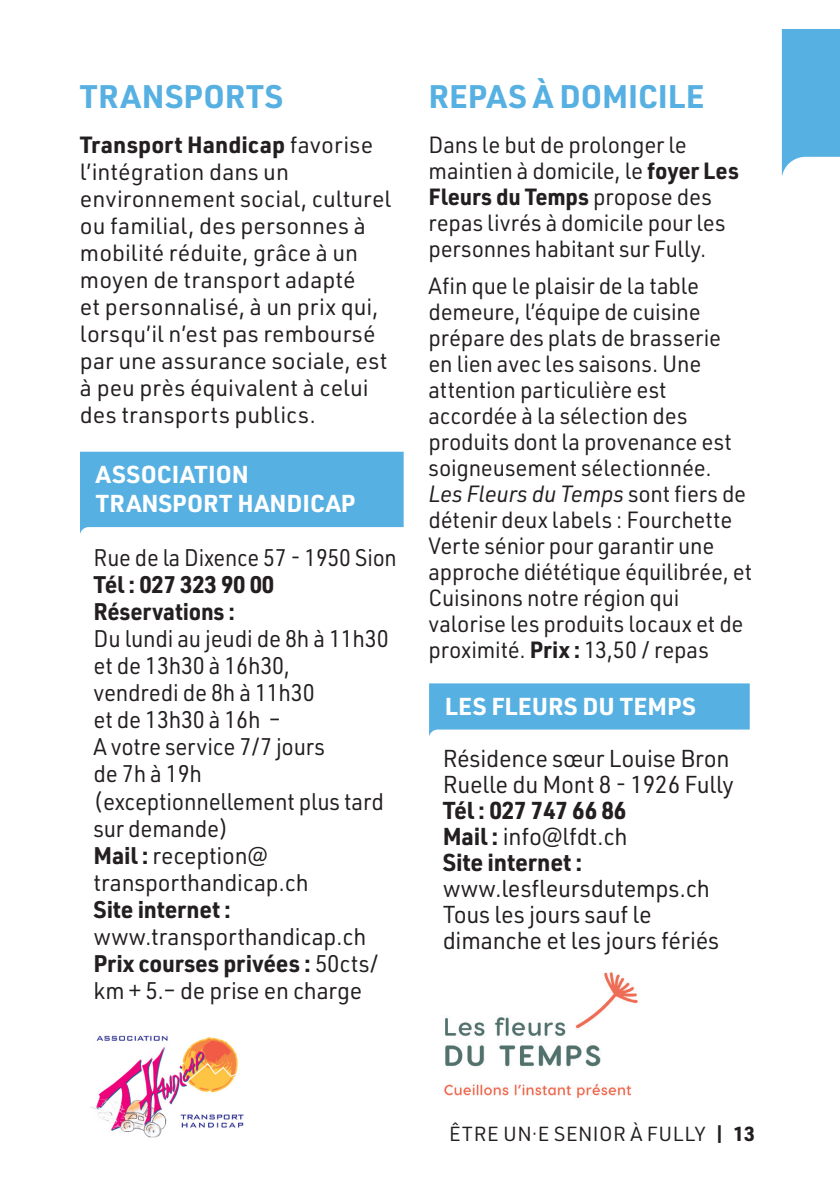
<style>
.page{position:relative;width:840px;height:1191px;background:#fff}
.page>*{position:absolute;margin:0;border:0;box-sizing:border-box;transform-origin:0 0}
.t1{font:700 32px "URWDIN";letter-spacing:.005em;color:#57b0e2}
.t2{font:24px/26px "URWDIN";letter-spacing:-.01em;color:#231f20}
.t3{font:700 24px/28.8px "URWDIN";color:#fff}
.t4{font:700 24px/26px "URWDIN";letter-spacing:-.01em;color:#231f20;text-align:justify}
.t5{font:23.6px/27px "URWDIN";letter-spacing:-.01em;color:#231f20;scale:.94 1}
.t6{font:23.6px/27px "URWDIN";letter-spacing:-.01em;color:#231f20}
.t7{font:700 23.6px/27px "URWDIN";letter-spacing:-.01em;color:#231f20}
.t8{font:23.6px "URWDIN";letter-spacing:-.01em;color:#231f20;scale:.92 1}
.t9{font:23px/26px "URWDIN";color:#231f20;scale:.96 1}
.t10{font:23px/27px "URWDIN";color:#231f20}
.t11{font:20px "URWDIN";letter-spacing:.025em;color:#231f20}
.s1{font-weight:700}
.s2{font-style:italic}
.s3{font-weight:400}
</style>
<div class="page">
<img style="left:444px;top:972px;width:194px;height:127px">
<svg style="left:80px;top:452px;width:323px;height:82px;background:#65b6e4"></svg>
<svg style="left:781px;top:29px;width:58px;height:148px;background:#70bbe6"></svg>
<img style="left:90px;top:1035px;width:154px;height:103px">
<svg style="left:429px;top:683px;width:320px;height:54px;background:#6fbbe6"></svg>
<h1 class="t1" style="left:80px;top:74px;width:205px">TRANSPORTS</h1>
<p class="t10" style="left:80px;top:130px;width:313px"><span class="s1">Transport Handicap</span> favorise l’intégration dans un environnement social, culturel ou familial, des personnes à mobilité réduite, grâce à un moyen de transport adapté<br>et personnalisé, à un prix qui, lorsqu’il n’est pas remboursé par une assurance sociale, est à peu près équivalent à celui des transports publics.</p>
<p class="t3" style="left:96px;top:459px;width:261px">ASSOCIATION<br>TRANSPORT HANDICAP</p>
<p class="t8" style="left:94px;top:542px;width:331px">Rue de la Dixence 57 - 1950 Sion</p>
<p class="t7" style="left:94px;top:570px;width:182px">Tél : 027 323 90 00<br>Réservations :</p>
<p class="t5" style="left:94px;top:625px;width:315px">Du lundi au jeudi de 8h à 11h30 et de 13h30 à 16h30,<br>vendredi de 8h à 11h30<br>et de 13h30 à 16h –<br>A votre service 7/7 jours<br>de 7h à 19h (exceptionnellement plus tard sur demande)<br><span class="s1">Mail :</span> reception@ transporthandicap.ch</p>
<p class="t7" style="left:94px;top:894px;width:139px">Site internet :</p>
<p class="t6" style="left:94px;top:922px;width:286px">www.transporthandicap.ch<br><span class="s1">Prix courses privées :</span> 50cts/ km + 5.– de prise en charge</p>
<h1 class="t1" style="left:428px;top:74px;width:277px">REPAS À DOMICILE</h1>
<p class="t9" style="left:428px;top:131px;width:325px">Dans le but de prolonger le maintien à domicile, le <span class="s1">foyer Les<br>Fleurs du Temps</span> propose des repas livrés à domicile pour les personnes habitant sur Fully.</p>
<p class="t9" style="left:428px;top:272px;width:338px">Afin que le plaisir de la table demeure, l’équipe de cuisine prépare des plats de brasserie<br>en lien avec les saisons. Une attention particulière est accordée à la sélection des produits dont la provenance est soigneusement sélectionnée.<br><span class="s2">Les Fleurs du Temps</span> sont fiers de détenir deux labels : Fourchette<br>Verte sénior pour garantir une approche diététique équilibrée, et<br>Cuisinons notre région qui valorise les produits locaux et de proximité. <span class="s1">Prix :</span> 13,50 / repas</p>
<p class="t3" style="left:444px;top:691px;width:252px">LES FLEURS DU TEMPS</p>
<p class="t2" style="left:442px;top:745px;width:292px">Résidence sœur Louise Bron<br>Ruelle du Mont 8 - 1926 Fully</p>
<p class="t4" style="left:442px;top:797px;width:186px">Tél : 027 747 66 86<br>Mail : <span class="s3">info@lfdt.ch </span>Site internet :</p>
<p class="t2" style="left:442px;top:875px;width:278px">www.lesfleursdutemps.ch<br>Tous les jours sauf le dimanche et les jours fériés</p>
<p class="t11" style="left:449px;top:1120px;width:307px">ÊTRE UN·E SENIOR À FULLY <span class="s1">| 13</span></p>
</div>
